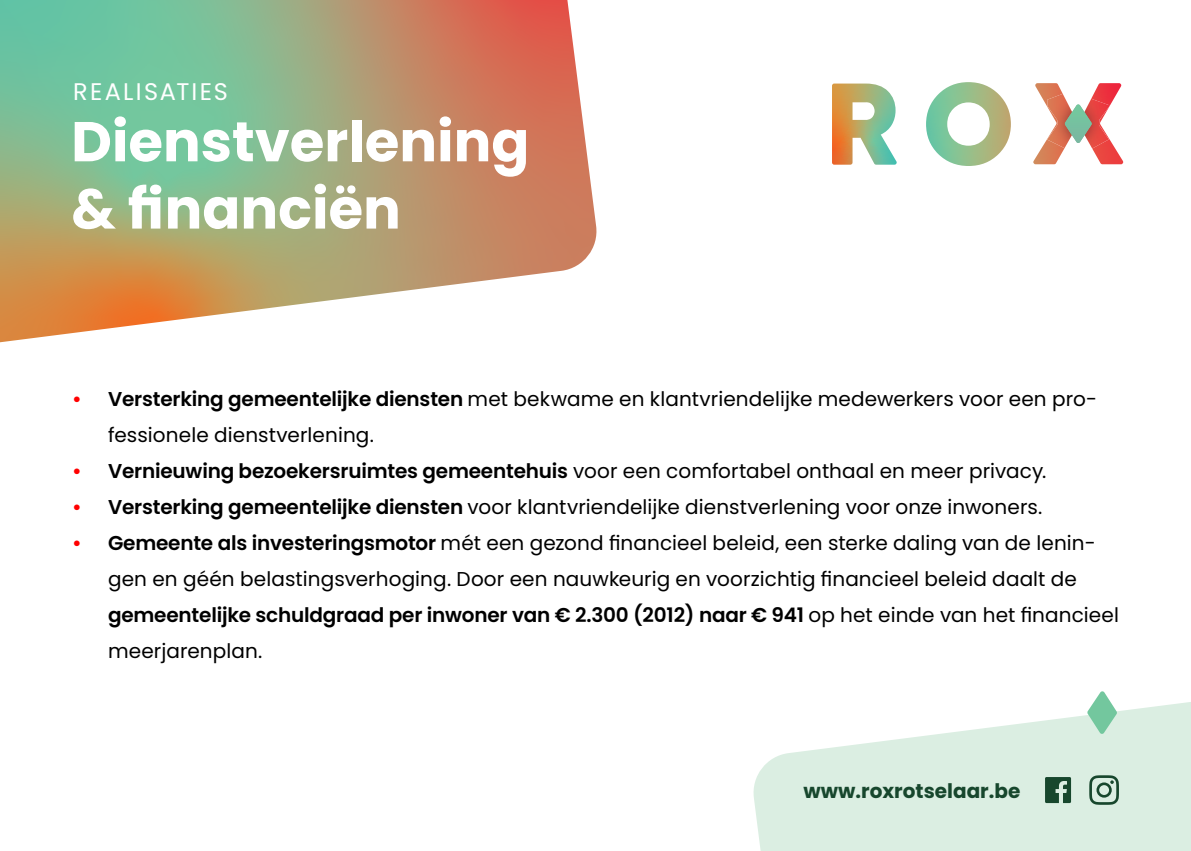
<style>
.page{position:relative;width:1191px;height:851px;background:#fff}
.page>*{position:absolute;margin:0;border:0;box-sizing:border-box;transform-origin:0 0}
.t1{font:700 56px/67.2px "Poppins";color:#fff}
.t2{font:24px "Poppins";letter-spacing:.09em;color:#fff}
.t3{font:20px/36px "Poppins";letter-spacing:.005em;color:#000}
.t4{font:600 20px "Poppins";letter-spacing:-.01em;color:#000}
.t5{font:700 20px "Poppins";color:#17472d}
.s1{font-weight:600;color:#f00}
.s2{font-weight:600}
.s3{color:#f00}
.s4{font-weight:400}
</style>
<div class="page">
<svg style="left:0;top:0;width:597px;height:342px;background:#b3ac86"></svg>
<svg style="left:832px;top:82px;width:291px;height:84px"></svg>
<svg style="left:753px;top:702px;width:438px;height:148px;fill:#dbeee2"></svg>
<svg style="left:1087px;top:691px;width:30px;height:43px"></svg>
<svg style="left:1045px;top:776px;width:26px;height:26px"></svg>
<svg style="left:1089px;top:775px;width:30px;height:29px"></svg>
<p class="t2" style="left:73px;top:77px;width:156px">REALISATIES</p>
<h1 class="t1" style="left:71px;top:108px;width:460px">Dienstverlening &amp; financiën</h1>
<p class="t3" style="left:108px;top:380px;width:990px;text-indent:-36px"><span class="s1">•</span> <span class="s2">Versterking gemeentelijke diensten</span> met bekwame en klantvriendelijke medewerkers voor een pro&shy;fessionele dienstverlening.</p>
<p class="t4" style="left:72px;top:459px;width:976px"><span class="s3">•</span> Vernieuwing bezoekersruimtes gemeentehuis <span class="s4">voor een comfortabel onthaal en meer privacy.</span></p>
<p class="t3" style="left:72px;top:488px;width:972px"><span class="s1">•</span> <span class="s2">Versterking gemeentelijke diensten</span> voor klantvriendelijke dienstverlening voor onze inwoners.</p>
<p class="t3" style="left:108px;top:524px;width:1012px;text-indent:-36px"><span class="s1">•</span> <span class="s2">Gemeente als investeringsmotor</span> mét een gezond financieel beleid, een sterke daling van de lenin&shy;gen en géén belastingsverhoging. Door een nauwkeurig en voorzichtig financieel beleid daalt de <span class="s2">gemeentelijke schuldgraad per inwoner van € 2.300 (2012) naar € 941</span> op het einde van het financieel meerjarenplan.</p>
<p class="t5" style="left:803px;top:779px;width:218px">www.roxrotselaar.be</p>
</div>
